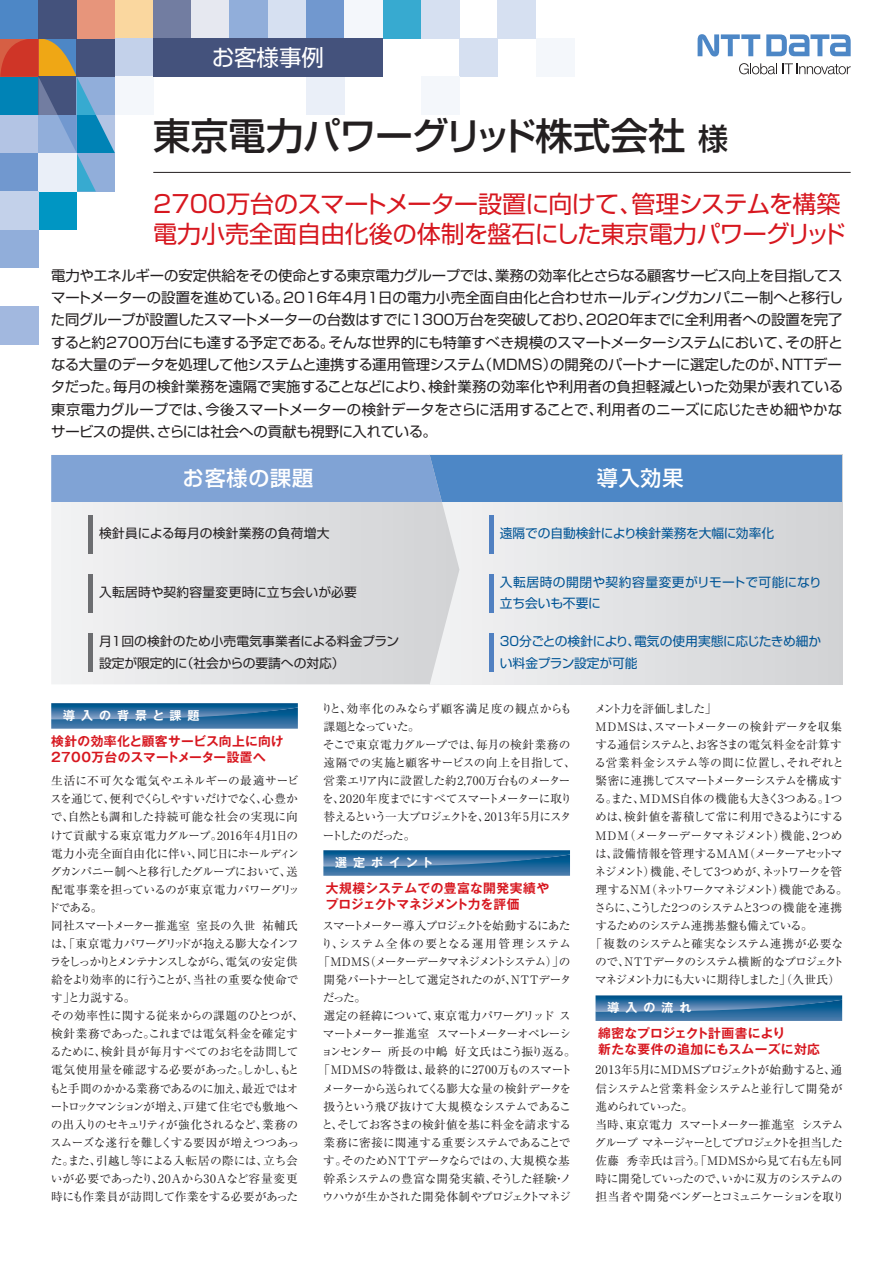
<style>
.page{position:relative;width:893px;height:1263px;background:#fff}
.page>*{position:absolute;margin:0;border:0;box-sizing:border-box;transform-origin:0 0}
.t1{font:500 37.5px "Shin Go Pro";letter-spacing:-.015em;color:#231f20}
.t2{font:24px/30px "Shin Go Pro";letter-spacing:-.02em;color:#d7171f}
.t3{font:22.5px "Shin Go Pro";color:#fff}
.t4{font:500 21px "Shin Go Pro";letter-spacing:.04em;color:#fff}
.t5{font:14.4px/22.4px "Shin Go Pro";letter-spacing:-.005em;color:#231f20;text-align:justify}
.t6{font:700 12.75px/15.9px "Gothic MB101 Pro De";letter-spacing:.02em;color:#d7171f}
.t7{font:12.75px/21.3px "Shin Go Pro";letter-spacing:.01em;color:#231f20}
.t8{font:12.75px/21.3px "Shin Go Pro";color:#005495}
.t9{font:12.75px/21.3px "Shin Go Pro";letter-spacing:.03em;color:#005495}
.t10{font:700 12px "Gothic MB101 Pro De";letter-spacing:.5em;color:#fff}
.t11{font:11.7px/18px "Ryumin Pro";letter-spacing:-.05em;color:#231f20}
.t12{font:11.7px/18px "Ryumin Pro";letter-spacing:-.08em;color:#231f20}
.t13{font:11.7px "Ryumin Pro";letter-spacing:-.1em;color:#231f20}
.t14{font:11.7px "Ryumin Pro";letter-spacing:-.015em;color:#231f20}
.t15{font:11.7px "Ryumin Pro";letter-spacing:-.125em;color:#231f20}
.t16{font:11.7px "Ryumin Pro";letter-spacing:-.07em;color:#231f20}
.t17{font:11.7px "Ryumin Pro";letter-spacing:-.105em;color:#231f20}
.t18{font:11.7px "Ryumin Pro";letter-spacing:-.01em;color:#231f20}
.t19{font:11.7px "Ryumin Pro";letter-spacing:-.09em;color:#231f20}
.t20{font:11.7px "Ryumin Pro";letter-spacing:-.13em;color:#231f20}
.t21{font:11.7px "Ryumin Pro";letter-spacing:.015em;color:#231f20}
.t22{font:11.7px "Ryumin Pro";letter-spacing:-.085em;color:#231f20}
.t23{font:11.7px "Ryumin Pro";letter-spacing:-.02em;color:#231f20}
.t24{font:11.7px "Ryumin Pro";letter-spacing:.005em;color:#231f20}
.t25{font:11.7px "Ryumin Pro";letter-spacing:.03em;color:#231f20}
.t26{font:11.7px "Ryumin Pro";letter-spacing:-.14em;color:#231f20}
.s1{font-size:30px}
</style>
<div class="page">
<svg style="left:0;top:38px;width:115px;height:154px;background:#788fa6"></svg>
<div style="left:77px;top:38px;width:38px;height:39px;background:#44527c"></div>
<div style="left:0;top:230px;width:38px;height:38px;background:#91aeda"></div>
<div style="left:0;top:306px;width:38px;height:39px;background:#a2b8df"></div>
<div style="left:38px;top:192px;width:39px;height:38px;background:#0096c3"></div>
<div style="left:0;top:153px;width:38px;height:39px;background:#7198cf"></div>
<div style="left:38px;top:153px;width:39px;height:39px;background:#eaeff8"></div>
<div style="left:0;top:192px;width:38px;height:38px;background:#c3d1ea"></div>
<div style="left:0;top:0;width:38px;height:38px;background:#4d87c6"></div>
<div style="left:77px;top:0;width:38px;height:38px;background:#e7957b"></div>
<div style="left:38px;top:0;width:39px;height:38px;background:#44527c"></div>
<div style="left:115px;top:0;width:38px;height:38px;background:#fad79f"></div>
<div style="left:153px;top:0;width:39px;height:38px;background:#727da1"></div>
<div style="left:115px;top:38px;width:38px;height:39px;background:#c3d1ea"></div>
<div style="left:115px;top:77px;width:38px;height:38px;background:#f4f7fb"></div>
<div style="left:306px;top:77px;width:39px;height:38px;background:#eaeff8"></div>
<div style="left:192px;top:0;width:38px;height:38px;background:#e6e8f0"></div>
<div style="left:230px;top:0;width:38px;height:38px;background:#91aeda"></div>
<div style="left:268px;top:0;width:38px;height:38px;background:#d6e0f1"></div>
<div style="left:306px;top:0;width:39px;height:38px;background:#7198cf"></div>
<div style="left:345px;top:0;width:38px;height:38px;background:#f4f7fb"></div>
<div style="left:383px;top:0;width:38px;height:38px;background:#37aad0"></div>
<div style="left:421px;top:0;width:38px;height:38px;background:#d6e0f1"></div>
<div style="left:459px;top:38px;width:39px;height:39px;background:#d6e0f1"></div>
<div style="left:421px;top:77px;width:38px;height:38px;background:#f4f7fb"></div>
<div style="left:498px;top:0;width:38px;height:38px;background:#d6e0f1"></div>
<div style="left:536px;top:38px;width:38px;height:39px;background:#f4f7fb"></div>
<svg style="left:766px;top:34px;width:85px;height:22px"></svg>
<svg style="left:698px;top:34px;width:62px;height:23px"></svg>
<svg style="left:739px;top:63px;width:112px;height:11px"></svg>
<div style="left:153px;top:38px;width:230px;height:39px;background:#44527c"></div>
<hr style="left:153px;top:172px;width:698px;height:1px;background:#231f20">
<svg style="left:51px;top:703px;width:247px;height:26px;background:#3572a3"></svg>
<svg style="left:323px;top:850px;width:247px;height:26px;background:#3572a4"></svg>
<svg style="left:595px;top:995px;width:247px;height:26px;background:#3673a4"></svg>
<div style="left:430px;top:455px;width:412px;height:229px;background:linear-gradient(to right,#f0f1f3,#d0d1d4)"></div>
<div style="left:430px;top:455px;width:412px;height:46px;background:#4d87c6"></div>
<svg style="left:51px;top:501px;width:408px;height:183px;background:#e1e2e4"></svg>
<div style="left:51px;top:455px;width:400px;height:46px;background:#80a3d5"></div>
<div style="left:88px;top:515px;width:5px;height:38px;background:#6c6d70"></div>
<hr style="left:489px;top:515px;width:4px;height:38px;background:#5080c1">
<hr style="left:489px;top:574px;width:4px;height:38px;background:#5080c1">
<hr style="left:489px;top:633px;width:4px;height:39px;background:#5080c1">
<div style="left:88px;top:633px;width:5px;height:39px;background:#6c6d70"></div>
<div style="left:88px;top:574px;width:5px;height:38px;background:#6c6d70"></div>
<h3 class="t3" style="left:212px;top:39px;width:114px">お客様事例</h3>
<h1 class="t1" style="left:153px;top:105px;width:576px">東京電力パワーグリッド株式会社 <span class="s1">様</span></h1>
<h2 class="t2" style="left:153px;top:186px;width:694px">2700万台のスマートメーター設置に向けて、管理システムを構築電力小売全面自由化後の体制を盤石にした東京電力パワーグリッド</h2>
<p class="t5" style="left:51px;top:262px;width:794px">電力やエネルギーの安定供給をその使命とする東京電力グループでは、業務の効率化とさらなる顧客サービス向上を目指してスマートメーターの設置を進めている。2016年4月1日の電力小売全面自由化と合わせホールディングカンパニー制へと移行した同グループが設置したスマートメーターの台数はすでに1300万台を突破しており、2020年までに全利用者への設置を完了すると約2700万台にも達する予定である。そんな世界的にも特筆すべき規模のスマートメーターシステムにおいて、その肝となる大量のデータを処理して他システムと連携する運用管理システム（MDMS）の開発のパートナーに選定したのが、NTTデータだった。毎月の検針業務を遠隔で実施することなどにより、検針業務の効率化や利用者の負担軽減といった効果が表れている東京電力グループでは、今後スマートメーターの検針データをさらに活用することで、利用者のニーズに応じたきめ細やかなサービスの提供、さらには社会への貢献も視野に入れている。</p>
<h3 class="t4" style="left:183px;top:461px;width:132px">お客様の課題</h3>
<h3 class="t4" style="left:597px;top:461px;width:88px">導入効果</h3>
<p class="t7" style="left:99px;top:521px;width:232px">検針員による毎月の検針業務の負荷増大</p>
<p class="t8" style="left:500px;top:521px;width:276px">遠隔での自動検針により検針業務を大幅に効率化</p>
<p class="t9" style="left:500px;top:570px;width:324px">入転居時の開閉や契約容量変更がリモートで可能になり立ち会いも不要に</p>
<p class="t8" style="left:500px;top:629px;width:323px">30分ごとの検針により、電気の使用実態に応じたきめ細かい料金プラン設定が可能</p>
<p class="t7" style="left:99px;top:580px;width:259px">入転居時や契約容量変更時に立ち会いが必要</p>
<p class="t7" style="left:99px;top:629px;width:302px">月1回の検針のため小売電気事業者による料金プラン設定が限定的に（社会からの要請への対応）</p>
<p class="t10" style="left:63px;top:706px;width:138px">導入の背景と課題</p>
<p class="t6" style="left:51px;top:731px;width:234px">検針の効率化と顧客サービス向上に向け<br>2700万台のスマートメーター設置へ</p>
<p class="t11" style="left:48px;top:771px;width:257px">生活に不可欠な電気やエネルギーの最適サービスを通じて、便利でくらしやすいだけでなく、心豊かで、自然とも調和した持続可能な社会の実現に向けて貢献する東京電力グループ。2016年4月1日の電力小売全面自由化に伴い、同じ日にホールディングカンパニー制へと移行したグループにおいて、送配電事業を担っているのが東京電力パワーグリッドである。<br>同社スマートメーター推進室 室長の久世 祐輔氏は、「東京電力パワーグリッドが抱える膨大なインフラをしっかりとメンテナンスしながら、電気の安定供給をより効率的に行うことが、当社の重要な使命です」と力説する。<br>その効率性に関する従来からの課題のひとつが、検針業務であった。これまでは電気料金を確定するために、検針員が毎月すべてのお宅を訪問して電気使用量を確認する必要があった。しかし、もともと手間のかかる業務であるのに加え、最近ではオートロックマンションが増え、戸建て住宅でも敷地への出入りのセキュリティが強化されるなど、業務のスムーズな遂行を難しくする要因が増えつつあった。また、引越し等による入転居の際には、立ち会いが必要であったり、20Aから30Aなど容量変更時にも作業員が訪問して作業をする必要があった</p>
<p class="t11" style="left:321px;top:699px;width:256px">りと、効率化のみならず顧客満足度の観点からも課題となっていた。<br>そこで東京電力グループでは、毎月の検針業務の遠隔での実施と顧客サービスの向上を目指して、営業エリア内に設置した約2,700万台ものメーターを、2020年度までにすべてスマートメーターに取り替えるという一大プロジェクトを、2013年5月にスタートしたのだった。</p>
<p class="t10" style="left:335px;top:853px;width:100px">選定ポイント</p>
<p class="t6" style="left:326px;top:878px;width:225px">大規模システムでの豊富な開発実績やプロジェクトマネジメント力を評価</p>
<p class="t17" style="left:322px;top:916px;width:250px">スマートメーター導入プロジェクトを始動するにあた</p>
<p class="t25" style="left:321px;top:934px;width:252px">り、システム全体の要となる運用管理システム</p>
<p class="t20" style="left:318px;top:952px;width:253px">「MDMS（メーターデータマネジメントシステム）」の</p>
<p class="t11" style="left:323px;top:970px;width:250px">開発パートナーとして選定されたのが、NTTデータ</p>
<p class="t11" style="left:323px;top:988px;width:45px">だった。</p>
<p class="t14" style="left:323px;top:1007px;width:249px">選定の経緯について、東京電力パワーグリッド ス</p>
<p class="t15" style="left:323px;top:1025px;width:250px">マートメーター推進室 スマートメーターオペレーシ</p>
<p class="t17" style="left:321px;top:1043px;width:256px">ョンセンター 所長の中嶋 好文氏はこう振り返る。</p>
<p class="t21" style="left:318px;top:1061px;width:255px">「MDMSの特徴は、最終的に2700万ものスマート</p>
<p class="t11" style="left:322px;top:1078px;width:251px">メーターから送られてくる膨大な量の検針データを</p>
<p class="t11" style="left:323px;top:1096px;width:249px">扱うという飛び抜けて大規模なシステムであるこ</p>
<p class="t11" style="left:322px;top:1114px;width:251px">と、そしてお客さまの検針値を基に料金を請求する</p>
<p class="t11" style="left:323px;top:1132px;width:249px">業務に密接に関連する重要システムであることで</p>
<p class="t18" style="left:323px;top:1151px;width:248px">す。そのためNTTデータならではの、大規模な基</p>
<p class="t23" style="left:323px;top:1169px;width:250px">幹系システムの豊富な開発実績、そうした経験・ノ</p>
<p class="t19" style="left:322px;top:1187px;width:250px">ウハウが生かされた開発体制やプロジェクトマネジ</p>
<p class="t26" style="left:594px;top:699px;width:124px">メント力を評価しました」</p>
<p class="t18" style="left:595px;top:717px;width:248px">MDMSは、スマートメーターの検針データを収集</p>
<p class="t16" style="left:595px;top:735px;width:248px">する通信システムと、お客さまの電気料金を計算す</p>
<p class="t24" style="left:594px;top:754px;width:251px">る営業料金システム等の間に位置し、それぞれと</p>
<p class="t13" style="left:595px;top:772px;width:248px">緊密に連携してスマートメーターシステムを構成す</p>
<p class="t14" style="left:594px;top:790px;width:250px">る。また、MDMS自体の機能も大きく3つある。1つ</p>
<p class="t11" style="left:595px;top:807px;width:250px">めは、検針値を蓄積して常に利用できるようにする</p>
<p class="t12" style="left:595px;top:825px;width:249px">MDM（メーターデータマネジメント）機能、2つめ</p>
<p class="t16" style="left:595px;top:844px;width:249px">は、設備情報を管理するMAM（メーターアセットマ</p>
<p class="t13" style="left:594px;top:862px;width:249px">ネジメント）機能、そして3つめが、ネットワークを管</p>
<p class="t22" style="left:595px;top:880px;width:254px">理するNM（ネットワークマネジメント）機能である。</p>
<p class="t11" style="left:594px;top:898px;width:250px">さらに、こうした2つのシステムと3つの機能を連携</p>
<p class="t19" style="left:595px;top:916px;width:219px">するためのシステム連携基盤も備えている。</p>
<p class="t11" style="left:591px;top:934px;width:254px">「複数のシステムと確実なシステム連携が必要な</p>
<p class="t12" style="left:595px;top:952px;width:251px">ので、NTTデータのシステム横断的なプロジェクト</p>
<p class="t15" style="left:595px;top:970px;width:247px">マネジメント力にも大いに期待しました」（久世氏）</p>
<p class="t10" style="left:607px;top:998px;width:85px">導入の流れ</p>
<p class="t6" style="left:598px;top:1023px;width:223px">綿密なプロジェクト計画書により<br>新たな要件の追加にもスムーズに対応</p>
<p class="t12" style="left:594px;top:1060px;width:251px">2013年5月にMDMSプロジェクトが始動すると、通信システムと営業料金システムと並行して開発が進められていった。<br>当時、東京電力 スマートメーター推進室 システムグループ マネージャーとしてプロジェクトを担当した佐藤 秀幸氏は言う。「MDMSから見て右も左も同時に開発していったので、いかに双方のシステムの担当者や開発ベンダーとコミュニケーションを取り</p>
</div>
